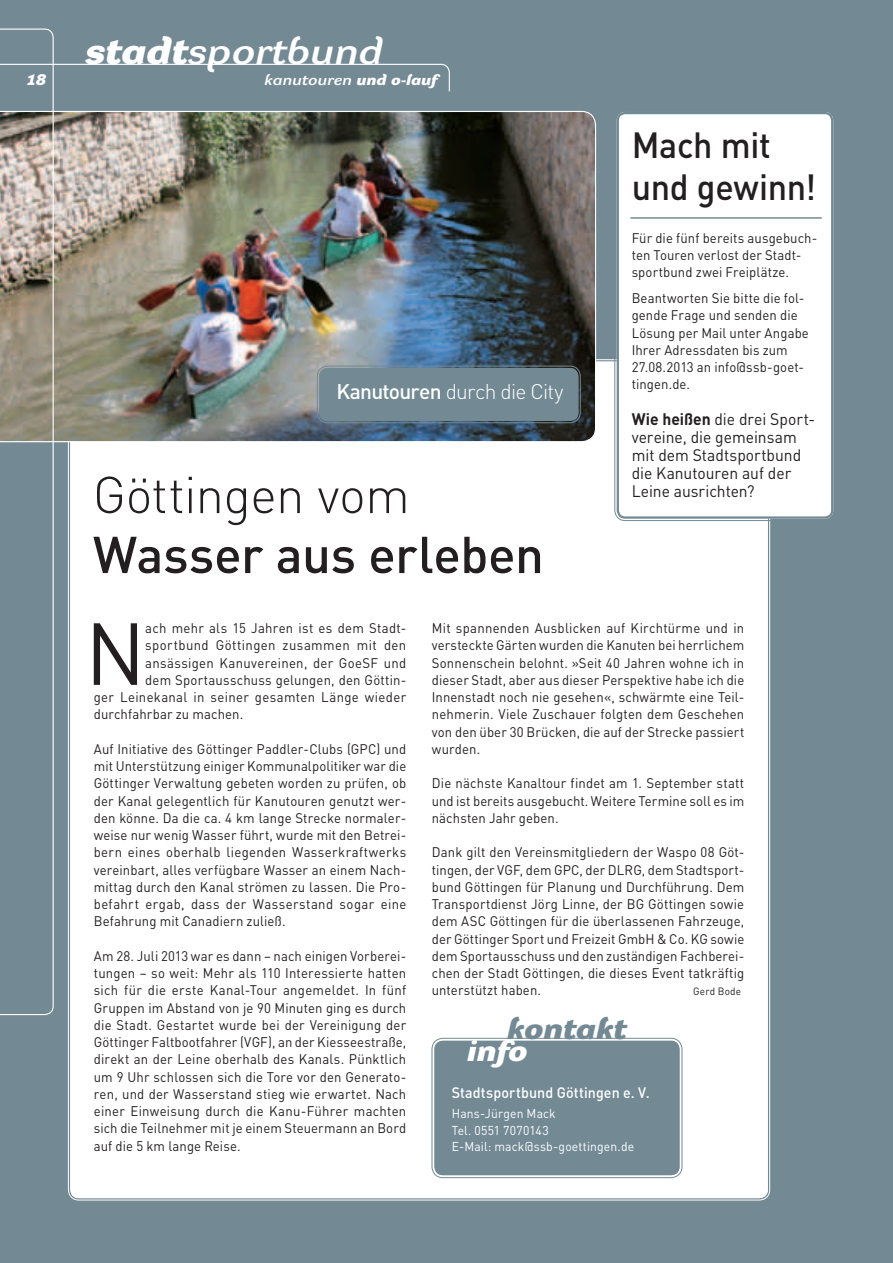
<style>
.page{position:relative;width:893px;height:1263px;background:#738a95}
.page>*{position:absolute;margin:0;border:0;box-sizing:border-box;transform-origin:0 0}
.t1{font:86.55px "DIN";color:#231f20;scale:.95 1}
.t2{font:500 51px "DIN";letter-spacing:-.01em;color:#231f20}
.t3{font:300 51px "DIN";letter-spacing:-.015em;color:#231f20}
.t4{font:italic 700 37.5px "Dyna Grotesk LXE";color:#fff}
.t5{font:500 36px/42px "DIN";letter-spacing:-.01em;color:#231f20;scale:.95 1}
.t6{font:italic 700 30px "Dyna Grotesk DXE";color:#738a95}
.t7{font:italic 700 30px "Dyna Grotesk DXE";color:#fff}
.t8{font:300 21px "DIN";letter-spacing:-.04em;color:#fff}
.t9{font:16.5px/18px "DIN";letter-spacing:-.005em;color:#231f20;scale:.95 1}
.t10{font:500 15px "DIN";letter-spacing:.01em;color:#fff;scale:.95 1}
.t11{font:italic 700 15px "Dyna Grotesk LXE";letter-spacing:-.005em;color:#fff}
.t12{font:italic 700 15px "Dyna Grotesk DXE";color:#fff}
.t13{font:13.8px/17.2px "DIN";letter-spacing:.01em;color:#231f20;text-align:justify;scale:.95 1}
.t14{font:13.8px "DIN";letter-spacing:.03em;color:#231f20;scale:.95 1}
.t15{font:12.75px/16.5px "DIN";letter-spacing:.015em;color:#fff;scale:.95 1}
.t16{font:10.5px "DIN";letter-spacing:.025em;color:#231f20;scale:.95 1}
.s1{font-family:"Dyna Grotesk DXE"}
.s2{font-weight:700}
.s3{font-weight:500}
</style>
<div class="page">
<div style="left:70px;top:362px;width:698px;height:836px;background:#fff;border-radius:9px"></div>
<div style="left:617px;top:112px;width:216px;height:407px;background:#fff;border-radius:9px"></div>
<div style="left:614px;top:110px;width:222px;height:411px;border:1px solid #738a95;border-radius:10px"></div>
<div style="left:617px;top:112px;width:216px;height:407px;border:2px solid #738a95;border-radius:7px"></div>
<img style="left:54px;top:111px;width:542px;height:331px">
<svg style="left:0;top:29px;width:54px;height:986px"></svg>
<svg style="left:0;top:63px;width:450px;height:30px"></svg>
<div style="left:319px;top:368px;width:259px;height:53px;background:#738a95;border-radius:9px"></div>
<div style="left:317px;top:366px;width:264px;height:57px;border:1px solid #738a95;border-radius:10px"></div>
<div style="left:319px;top:368px;width:259px;height:53px;border:2px solid #738a95;border-radius:7px"></div>
<hr style="left:630px;top:217px;width:192px;height:2px;background:#738a95">
<div style="left:434px;top:1041px;width:245px;height:134px;background:#738a95;border-radius:9px"></div>
<div style="left:431px;top:1038px;width:251px;height:140px;border:1px solid #738a95;border-radius:11px"></div>
<div style="left:434px;top:1041px;width:245px;height:134px;border:3px solid #738a95;border-radius:7px"></div>
<h3 class="t4" style="left:85px;top:30px;width:299px"><span class="s1">stadt</span>sportbund</h3>
<p class="t12" style="left:26px;top:71px;width:22px">18</p>
<p class="t11" style="left:264px;top:71px;width:174px">kanutouren <span class="s1">und o-lauf</span></p>
<h3 class="t5" style="left:632px;top:123px;width:196px">Mach mit und gewinn!</h3>
<p class="t13" style="left:632px;top:229px;width:197px;text-align:left">Für die fünf bereits ausgebuch&shy;ten Touren verlost der Stadt&shy;sportbund zwei Freiplätze.</p>
<p class="t13" style="left:632px;top:289px;width:188px;text-align:left">Beantworten Sie bitte die fol&shy;gende Frage und senden die<br>Lösung per Mail unter Angabe<br>Ihrer Adressdaten bis zum<br>27.08.2013 an info@ssb-goet&shy;tingen.de.</p>
<p class="t9" style="left:632px;top:409px;width:194px"><span class="s2">Wie heißen</span> die drei Sport&shy;vereine, die gemeinsam mit dem Stadtsportbund die Kanutouren auf der</p>
<h3 class="t8" style="left:336px;top:378px;width:228px"><span class="s3">Kanutouren</span> durch die City</h3>
<h2 class="t3" style="left:93px;top:463px;width:319px">Göttingen vom</h2>
<p class="t9" style="left:632px;top:481px;width:131px">Leine ausrichten?</p>
<h2 class="t2" style="left:93px;top:522px;width:453px">Wasser aus erleben</h2>
<h1 class="t1" style="left:85px;top:600px;width:65px">N</h1>
<p class="t13" style="left:145px;top:619px;width:276px">ach mehr als 15 Jahren ist es dem Stadt-</p>
<p class="t14" style="left:145px;top:637px;width:276px">sportbund Göttingen zusammen mit den</p>
<p class="t13" style="left:145px;top:654px;width:276px">ansässigen Kanuvereinen, der GoeSF und</p>
<p class="t13" style="left:145px;top:671px;width:276px">dem Sportausschuss gelungen, den Göttin-</p>
<p class="t13" style="left:94px;top:688px;width:330px">ger Leinekanal in seiner gesamten Länge wieder</p>
<p class="t13" style="left:94px;top:705px;width:159px">durchfahrbar zu machen.</p>
<p class="t13" style="left:94px;top:740px;width:331px">Auf Initiative des Göttinger Paddler-Clubs (GPC) und mit Unterstützung einiger Kommunalpolitiker war die Göttinger Verwaltung gebeten worden zu prüfen, ob der Kanal gelegentlich für Kanutouren genutzt wer&shy;den könne. Da die ca. 4 km lange Strecke normaler&shy;weise nur wenig Wasser führt, wurde mit den Betrei&shy;bern eines oberhalb liegenden Wasserkraftwerks vereinbart, alles verfügbare Wasser an einem Nach&shy;mittag durch den Kanal strömen zu lassen. Die Pro&shy;befahrt ergab, dass der Wasserstand sogar eine Befahrung mit Canadiern zuließ.</p>
<p class="t13" style="left:94px;top:947px;width:330px">Am 28. Juli 2013 war es dann – nach einigen Vorberei&shy;tungen – so weit: Mehr als 110 Interessierte hatten sich für die erste Kanal-Tour angemeldet. In fünf Gruppen im Abstand von je 90 Minuten ging es durch die Stadt. Gestartet wurde bei der Vereinigung der Göttinger Faltbootfahrer (VGF), an der Kiesseestraße, direkt an der Leine oberhalb des Kanals. Pünktlich um 9 Uhr schlossen sich die Tore vor den Generato&shy;ren, und der Wasserstand stieg wie erwartet. Nach einer Einweisung durch die Kanu-Führer machten sich die Teilnehmer mit je einem Steuermann an Bord auf die 5 km lange Reise.</p>
<p class="t13" style="left:432px;top:619px;width:330px">Mit spannenden Ausblicken auf Kirchtürme und in versteckte Gärten wurden die Kanuten bei herrlichem Sonnenschein belohnt. »Seit 40 Jahren wohne ich in dieser Stadt, aber aus dieser Perspektive habe ich die Innenstadt noch nie gesehen«, schwärmte eine Teil&shy;nehmerin. Viele Zuschauer folgten dem Geschehen von den über 30 Brücken, die auf der Strecke passiert wurden.</p>
<p class="t13" style="left:432px;top:774px;width:330px">Die nächste Kanaltour findet am 1. September statt und ist bereits ausgebucht. Weitere Termine soll es im nächsten Jahr geben.</p>
<p class="t13" style="left:432px;top:843px;width:330px">Dank gilt den Vereinsmitgliedern der Waspo 08 Göt&shy;tingen, der VGF, dem GPC, der DLRG, dem Stadtsport&shy;bund Göttingen für Planung und Durchführung. Dem Transportdienst Jörg Linne, der BG Göttingen sowie dem ASC Göttingen für die überlassenen Fahrzeuge, der Göttinger Sport und Freizeit GmbH &amp; Co. KG sowie dem Sportausschuss und den zuständigen Fachberei&shy;chen der Stadt Göttingen, die dieses Event tatkräftig unterstützt haben.</p>
<p class="t16" style="left:693px;top:985px;width:52px">Gerd Bode</p>
<h3 class="t6" style="left:507px;top:1011px;width:121px">kontakt</h3>
<h3 class="t7" style="left:467px;top:1032px;width:62px">info</h3>
<p class="t10" style="left:452px;top:1082px;width:210px">Stadtsportbund Göttingen e. V.</p>
<p class="t15" style="left:452px;top:1105px;width:194px">Hans-Jürgen Mack<br>Tel. 0551 7070143<br>E-Mail: mack@ssb-goettingen.de</p>
</div>
